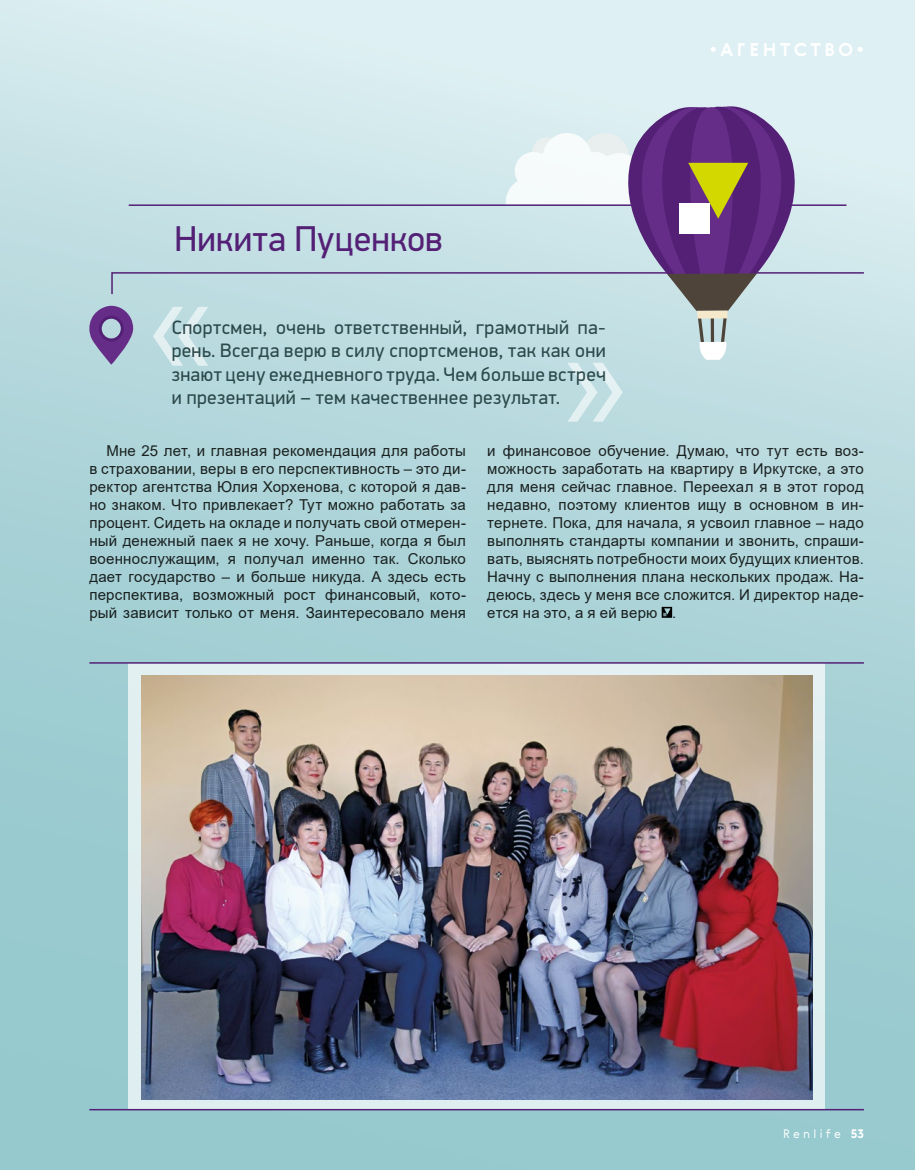
<style>
.page{position:relative;width:915px;height:1170px;background:#fff}
.page>*{position:absolute;margin:0;border:0;box-sizing:border-box;transform-origin:0 0}
.t1{font:36px "PF Din Display Pro";letter-spacing:.01em;color:#532075}
.t2{font:19.5px/23.4px "PF Din Display Pro";letter-spacing:.02em;color:#2c494b;text-align:justify}
.t3{font:700 18px "Gerbera";letter-spacing:.2em;color:#fff}
.t4{font:15px/18px "Arial";letter-spacing:.015em;color:#282827;text-align:justify}
.t5{font:300 12px "Gerbera";color:#fff}
.s1{font-weight:700}
</style>
<div class="page">
<div style="left:0;top:0;width:914px;height:1169px;background:linear-gradient(to bottom,#d6eaee,#8bc2c8)"></div>
<div style="left:128px;top:663px;width:696px;height:446px;background:#e1eff0"></div>
<img style="left:141px;top:675px;width:670px;height:423px">
<hr style="left:89px;top:662px;width:774px;height:1px;background:#532075">
<hr style="left:89px;top:1108px;width:774px;height:2px;background:#532075">
<svg style="left:661px;top:607px;width:11px;height:10px"></svg>
<svg style="left:89px;top:103px;width:776px;height:318px;background:#bcced8"></svg>
<div style="left:679px;top:203px;width:30px;height:30px;background:#fff"></div>
<h1 class="t1" style="left:175px;top:217px;width:269px">Никита Пуценков</h1>
<p class="t3" style="left:709px;top:38px;width:156px">•АГЕНТСТВО•</p>
<h2 class="t2" style="left:172px;top:316px;width:435px">Спортсмен, очень ответственный, грамотный па&shy;рень. Всегда верю в силу спортсменов, так как они знают цену ежедневного труда. Чем больше встреч и презентаций – тем качественнее результат.</h2>
<p class="t4" style="left:89px;top:441px;width:378px;text-indent:17px">Мне 25 лет, и главная рекомендация для работы в страховании, веры в его перспективность – это ди&shy;ректор агентства Юлия Хорхенова, с которой я дав&shy;но знаком. Что привлекает? Тут можно работать за процент. Сидеть на окладе и получать свой отмерен&shy;ный денежный паек я не хочу. Раньше, когда я был военнослужащим, я получал именно так. Сколько дает государство – и больше никуда. А здесь есть перспектива, возможный рост финансовый, кото&shy;рый зависит только от меня. Заинтересовало меня</p>
<p class="t4" style="left:487px;top:441px;width:378px">и финансовое обучение. Думаю, что тут есть воз&shy;можность заработать на квартиру в Иркутске, а это для меня сейчас главное. Переехал я в этот город недавно, поэтому клиентов ищу в основном в ин&shy;тернете. Пока, для начала, я усвоил главное – надо выполнять стандарты компании и звонить, спраши&shy;вать, выяснять потребности моих будущих клиентов.<br>Начну с выполнения плана нескольких продаж. На&shy;деюсь, здесь у меня все сложится. И директор наде&shy;ется на это, а я ей верю .</p>
<p class="t5" style="left:783px;top:1125px;width:82px">R e n l i f e <span class="s1">53</span></p>
</div>
